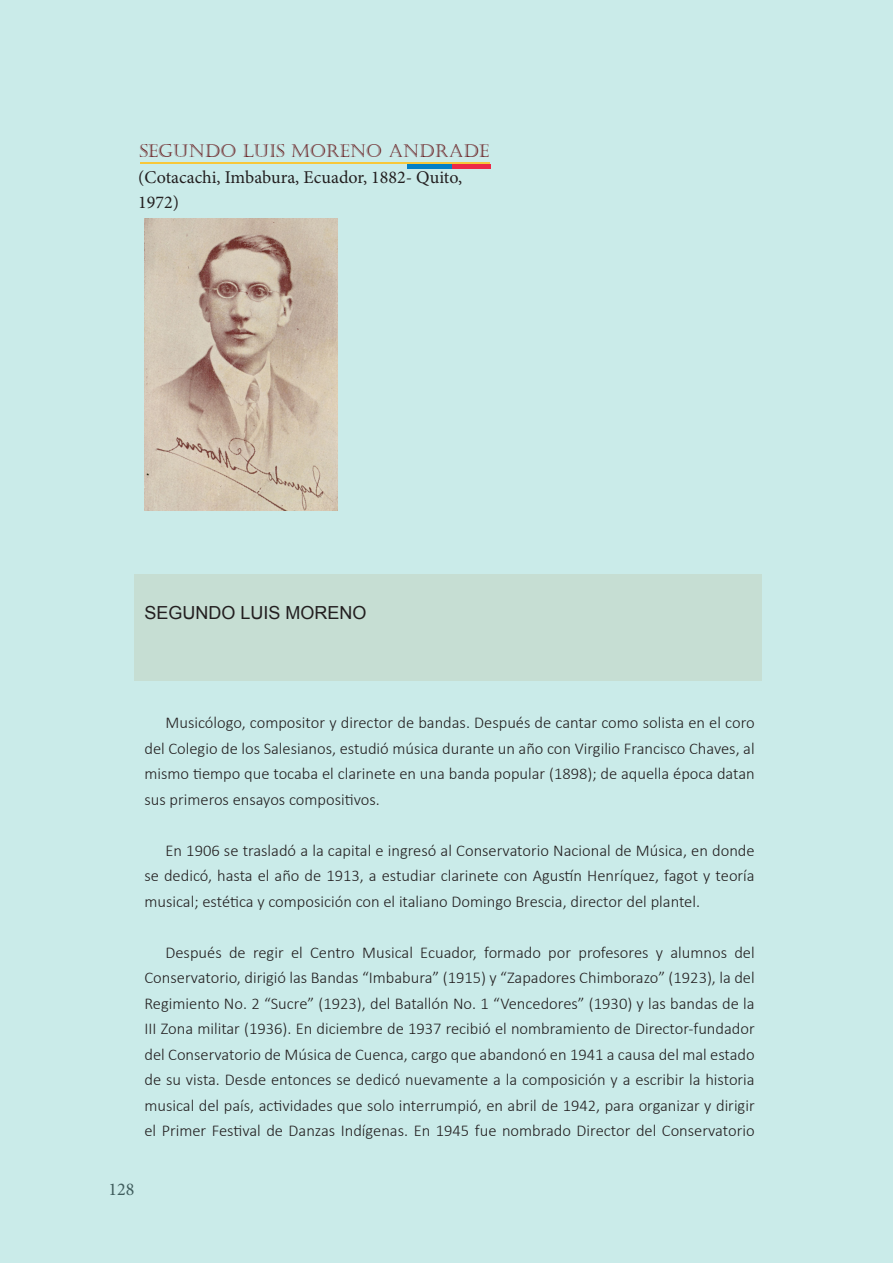
<style>
.page{position:relative;width:893px;height:1263px;background:#caebe9}
.page>*{position:absolute;margin:0;border:0;box-sizing:border-box;transform-origin:0 0}
.t1{font:18px/25.5px "Minion Pro";color:#231f20}
.t2{font:18px "Castellar";color:#661a1d}
.t3{font:18px "Arial";color:#231f20}
.t4{font:300 16.5px/25.5px "Calibri";color:#231f20;text-align:justify}
</style>
<div class="page">
<div style="left:134px;top:574px;width:628px;height:106px;background:#c6ded3"></div>
<hr style="left:140px;top:162px;width:350px;height:2px;background:#f7c739">
<hr style="left:407px;top:164px;width:45px;height:4px;background:#037fc4">
<hr style="left:452px;top:164px;width:38px;height:4px;background:#ed2a46">
<img style="left:144px;top:219px;width:194px;height:291px">
<p class="t2" style="left:139px;top:141px;width:126px">SE GUNDO LUIS</p>
<p class="t2" style="left:291px;top:141px;width:34px">MORENO</p>
<p class="t2" style="left:388px;top:141px;width:102px">ANDRADE</p>
<p class="t1" style="left:138px;top:164px;width:325px">(Cotacachi, Imbabura, Ecuador, 1882- Quito,<br>1972)</p>
<p class="t3" style="left:144px;top:600px;width:224px">SEGUNDO LUIS MORENO</p>
<p class="t4" style="left:144px;top:710px;width:612px;text-indent:21px">Musicólogo, compositor y director de bandas. Después de cantar como solista en el coro del Colegio de los Salesianos, estudió música durante un año con Virgilio Francisco Chaves, al mismo tiempo que tocaba el clarinete en una banda popular (1898); de aquella época datan sus primeros ensayos compositivos.</p>
<p class="t4" style="left:144px;top:837px;width:612px;text-indent:21px">En 1906 se trasladó a la capital e ingresó al Conservatorio Nacional de Música, en donde se dedicó, hasta el año de 1913, a estudiar clarinete con Agustín Henríquez, fagot y teoría musical; estética y composición con el italiano Domingo Brescia, director del plantel.</p>
<p class="t4" style="left:144px;top:939px;width:612px;text-indent:21px">Después de regir el Centro Musical Ecuador, formado por profesores y alumnos del Conservatorio, dirigió las Bandas “Imbabura” (1915) y “Zapadores Chimborazo” (1923), la del Regimiento No. 2 “Sucre” (1923), del Batallón No. 1 “Vencedores” (1930) y las bandas de la III Zona militar (1936). En diciembre de 1937 recibió el nombramiento de Director-fundador del Conservatorio de Música de Cuenca, cargo que abandonó en 1941 a causa del mal estado de su vista. Desde entonces se dedicó nuevamente a la composición y a escribir la historia musical del país, actividades que solo interrumpió, en abril de 1942, para organizar y dirigir el Primer Festival de Danzas Indígenas. En 1945 fue nombrado Director del Conservatorio</p>
<p class="t1" style="left:108px;top:1177px;width:27px">128</p>
</div>
